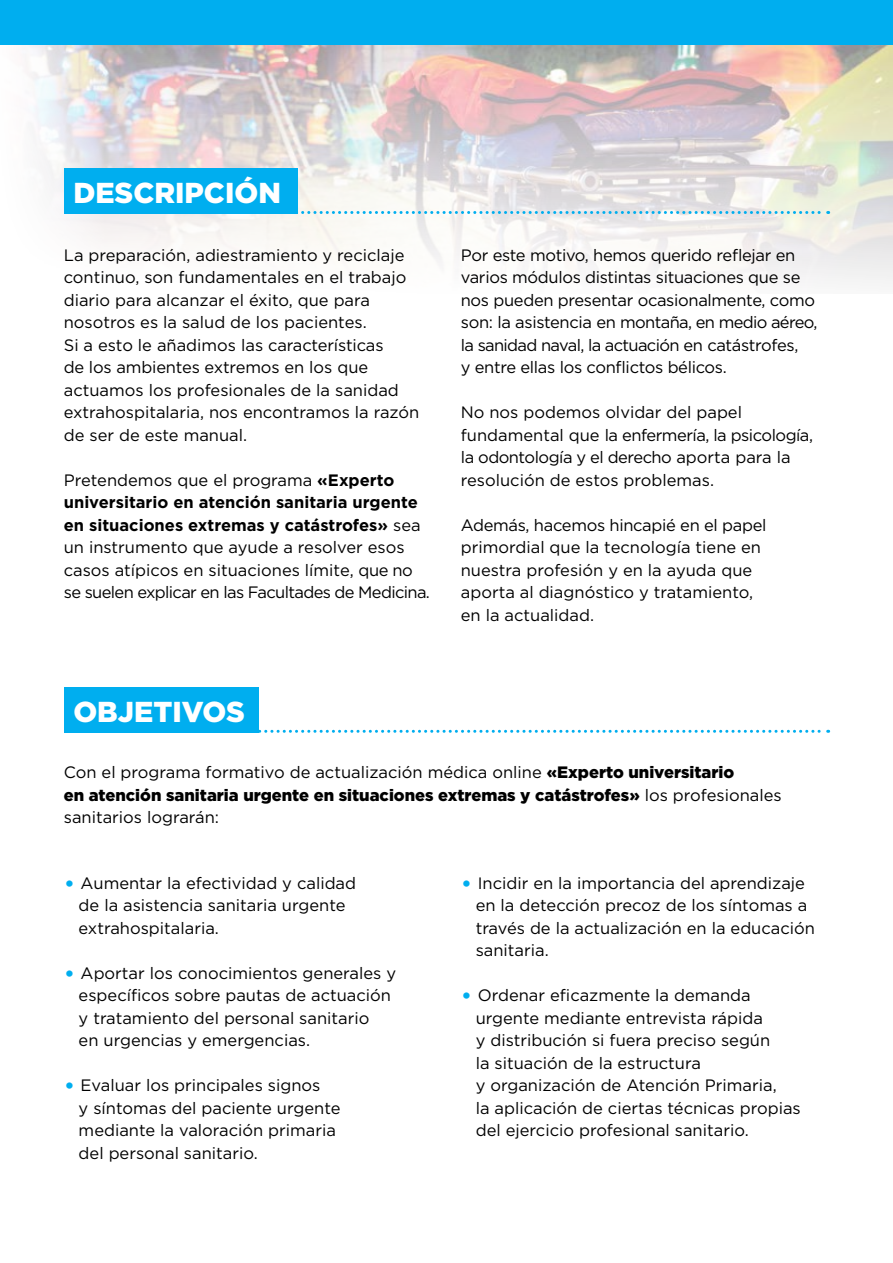
<style>
.page{position:relative;width:893px;height:1263px;background:#fff}
.page>*{position:absolute;margin:0;border:0;box-sizing:border-box;transform-origin:0 0}
.t1{font:900 28.8px "Gotham";color:#fff}
.t2{font:16.5px/22.5px "Gotham";color:#000}
.t3{font:16.5px/22.5px "Gotham";letter-spacing:-.02em;color:#000}
.s1{font-weight:700}
.s2{font-weight:900}
.s3{font-size:24px;color:#00aeef}
</style>
<div class="page">
<img style="left:0;top:44px;width:893px;height:240px">
<div style="left:0;top:0;width:893px;height:44px;background:#00aeef"></div>
<svg style="left:298px;top:211px;width:531px;height:3px;background:#96d5eb"></svg>
<div style="left:64px;top:169px;width:234px;height:45px;background:#00aeef"></div>
<svg style="left:259px;top:730px;width:570px;height:3px"></svg>
<div style="left:64px;top:688px;width:195px;height:45px;background:#00aeef"></div>
<h1 class="t1" style="left:73px;top:173px;width:209px">DESCRIPCIÓN</h1>
<p class="t2" style="left:64px;top:243px;width:357px">La preparación, adiestramiento y reciclaje continuo, son fundamentales en el trabajo diario para alcanzar el éxito, que para nosotros es la salud de los pacientes.<br>Si a esto le añadimos las características<br>de los ambientes extremos en los que actuamos los profesionales de la sanidad extrahospitalaria, nos encontramos la razón de ser de este manual.</p>
<p class="t2" style="left:64px;top:468px;width:368px">Pretendemos que el programa <span class="s1">«Experto universitario en atención sanitaria urgente en situaciones extremas y catástrofes»</span> sea un instrumento que ayude a resolver esos casos atípicos en situaciones límite, que no se suelen explicar en las Facultades de Medicina.</p>
<h1 class="t1" style="left:73px;top:692px;width:173px">OBJETIVOS</h1>
<p class="t3" style="left:461px;top:243px;width:358px">Por este motivo, hemos querido reflejar en varios módulos distintas situaciones que se nos pueden presentar ocasionalmente, como son: la asistencia en montaña, en medio aéreo, la sanidad naval, la actuación en catástrofes,<br>y entre ellas los conflictos bélicos.</p>
<p class="t2" style="left:461px;top:401px;width:354px">No nos podemos olvidar del papel fundamental que la enfermería, la psicología, la odontología y el derecho aporta para la resolución de estos problemas.</p>
<p class="t2" style="left:461px;top:513px;width:307px">Además, hacemos hincapié en el papel primordial que la tecnología tiene en nuestra profesión y en la ayuda que aporta al diagnóstico y tratamiento, en la actualidad.</p>
<p class="t2" style="left:64px;top:761px;width:719px">Con el programa formativo de actualización médica online <span class="s2">«Experto universitario<br>en atención sanitaria urgente en situaciones extremas y catástrofes»</span> los profesionales sanitarios lograrán:</p>
<p class="t2" style="left:79px;top:871px;width:279px;text-indent:-15px"><span class="s3">•</span> Aumentar la efectividad y calidad de la asistencia sanitaria urgente extrahospitalaria.</p>
<p class="t2" style="left:79px;top:961px;width:319px;text-indent:-15px"><span class="s3">•</span> Aportar los conocimientos generales y específicos sobre pautas de actuación y tratamiento del personal sanitario<br>en urgencias y emergencias.</p>
<p class="t2" style="left:79px;top:1074px;width:263px;text-indent:-15px"><span class="s3">•</span> Evaluar los principales signos<br>y síntomas del paciente urgente mediante la valoración primaria del personal sanitario.</p>
<p class="t2" style="left:476px;top:871px;width:341px;text-indent:-15px"><span class="s3">•</span> Incidir en la importancia del aprendizaje en la detección precoz de los síntomas a través de la actualización en la educación sanitaria.</p>
<p class="t2" style="left:476px;top:984px;width:327px;text-indent:-15px"><span class="s3">•</span> Ordenar eficazmente la demanda urgente mediante entrevista rápida<br>y distribución si fuera preciso según<br>la situación de la estructura<br>y organización de Atención Primaria,<br>la aplicación de ciertas técnicas propias del ejercicio profesional sanitario.</p>
</div>
